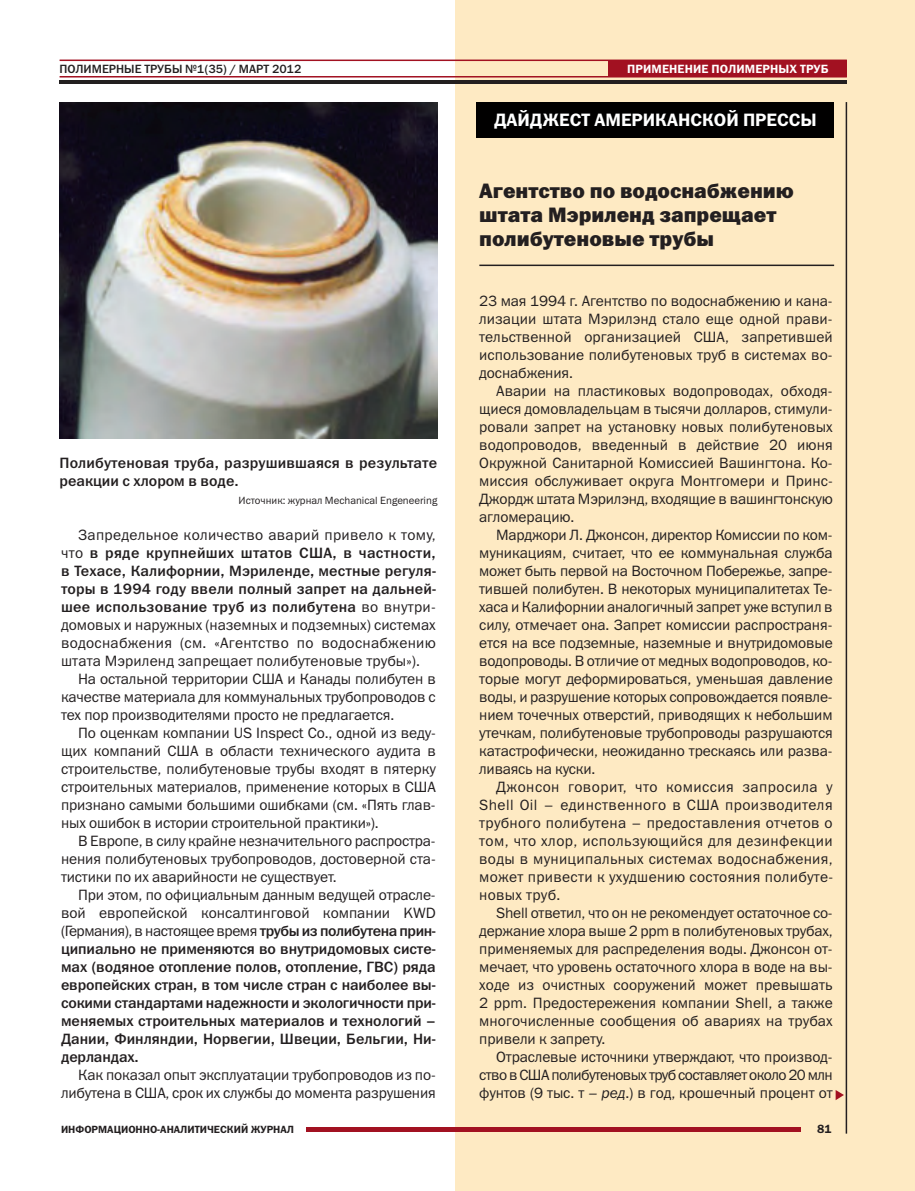
<style>
.page{position:relative;width:915px;height:1191px;background:#fff}
.page>*{position:absolute;margin:0;border:0;box-sizing:border-box;transform-origin:0 0}
.t1{font:21px/24px "Franklin Gothic Heavy C";color:#231f20}
.t2{font:18px "Franklin Gothic Demi C";color:#fff}
.t3{font:15px/18px "Franklin Gothic Book C";letter-spacing:-.01em;color:#231f20;text-align:justify}
.t4{font:15px/18px "Franklin Gothic Medium C";letter-spacing:.01em;color:#231f20;text-align:justify}
.t5{font:15px "Franklin Gothic Book C";letter-spacing:.02em;color:#231f20}
.t6{font:12px "Franklin Gothic Medium C";color:#231f20}
.t7{font:12px "Franklin Gothic Demi C";letter-spacing:.01em;color:#fff}
.t8{font:12px "Franklin Gothic Demi C";color:#231f20}
.t9{font:10.5px "Franklin Gothic Book C";color:#231f20}
.t10{font:10.5px "Franklin Gothic Demi C";color:#231f20}
.s1{font-family:"Franklin Gothic Book C"}
.s2{font-family:"Franklin Gothic Medium C"}
.s3{font-style:italic}
</style>
<div class="page">
<div style="left:455px;top:0;width:459px;height:1191px;background:#feeac3"></div>
<hr style="left:845px;top:102px;width:1px;height:1031px;background:#231f20">
<hr style="left:306px;top:1127px;width:494px;height:4px;background:#a21121">
<hr style="left:60px;top:76px;width:786px;height:1px;background:#a21121">
<hr style="left:60px;top:60px;width:786px;height:1px;background:#a21121">
<hr style="left:60px;top:80px;width:786px;height:3px;background:#231f20">
<div style="left:608px;top:60px;width:238px;height:16px;background:#a21121"></div>
<div style="left:476px;top:102px;width:357px;height:35px;background:#010000"></div>
<img style="left:59px;top:102px;width:378px;height:337px">
<hr style="left:479px;top:264px;width:354px;height:2px;background:#231f20">
<svg style="left:835px;top:1090px;width:8px;height:10px"></svg>
<p class="t6" style="left:60px;top:62px;width:243px">ПОЛИМЕРНЫЕ ТРУБЫ №1(35) / МАРТ 2012</p>
<p class="t7" style="left:627px;top:62px;width:203px">ПРИМЕНЕНИЕ ПОЛИМЕРНЫХ ТРУБ</p>
<p class="t2" style="left:494px;top:109px;width:324px">ДАЙДЖЕСТ АМЕРИКАНСКОЙ ПРЕССЫ</p>
<p class="t4" style="left:60px;top:454px;width:379px">Полибутеновая труба, разрушившаяся в результате реакции с хлором в воде.</p>
<p class="t9" style="left:238px;top:494px;width:200px">Источник: журнал Mechanical Engeneering</p>
<p class="t5" style="left:78px;top:526px;width:359px">Запредельное количество аварий привело к тому,</p>
<p class="t4" style="left:61px;top:544px;width:376px"><span class="s1">что</span> в ряде крупнейших штатов США, в частности, в Техасе, Калифорнии, Мэриленде, местные регуля&shy;торы в 1994 году ввели полный запрет на дальней&shy;шее использование труб из полибутена <span class="s1">во внутри-</span></p>
<p class="t3" style="left:61px;top:616px;width:376px">домовых и наружных (наземных и подземных) системах водоснабжения (см. «Агентство по водоснабжению штата Мэриленд запрещает полибутеновые трубы»).</p>
<p class="t3" style="left:61px;top:670px;width:376px;text-indent:17px">На остальной территории США и Канады полибутен в качестве материала для коммунальных трубопроводов с тех пор производителями просто не предлагается.</p>
<p class="t3" style="left:61px;top:724px;width:376px;text-indent:17px">По оценкам компании US Inspect Co., одной из веду&shy;щих компаний США в области технического аудита в строительстве, полибутеновые трубы входят в пятерку строительных материалов, применение которых в США признано самыми большими ошибками (см. «Пять глав&shy;ных ошибок в истории строительной практики»).</p>
<p class="t3" style="left:61px;top:832px;width:376px;text-indent:17px">В Европе, в силу крайне незначительного распростра&shy;нения полибутеновых трубопроводов, достоверной ста&shy;тистики по их аварийности не существует.</p>
<p class="t3" style="left:61px;top:886px;width:376px;text-indent:17px">При этом, по официальным данным ведущей отрасле&shy;вой европейской консалтинговой компании KWD (Германия), в настоящее время <span class="s2">трубы из полибутена прин-</span></p>
<p class="t4" style="left:61px;top:940px;width:376px">ципиально не применяются во внутридомовых систе&shy;мах (водяное отопление полов, отопление, ГВС) ряда европейских стран, в том числе стран с наиболее вы&shy;сокими стандартами надежности и экологичности при&shy;меняемых строительных материалов и технологий – Дании, Финляндии, Норвегии, Швеции, Бельгии, Ни&shy;дерландах.</p>
<p class="t3" style="left:61px;top:1066px;width:376px;text-align:right">Как показал опыт эксплуатации трубопроводов из по&shy;либутена в США, срок их службы до момента разрушения</p>
<p class="t10" style="left:61px;top:1122px;width:234px">ИНФОРМАЦИОННО-АНАЛИТИЧЕСКИЙ ЖУРНАЛ</p>
<h1 class="t1" style="left:479px;top:178px;width:316px">Агентство по водоснабжению штата Мэриленд запрещает полибутеновые трубы</h1>
<p class="t3" style="left:479px;top:292px;width:355px">23 мая 1994 г. Агентство по водоснабжению и кана&shy;лизации штата Мэрилэнд стало еще одной прави&shy;тельственной организацией США, запретившей использование полибутеновых труб в системах во&shy;доснабжения.</p>
<p class="t3" style="left:479px;top:382px;width:355px;text-indent:17px">Аварии на пластиковых водопроводах, обходя&shy;щиеся домовладельцам в тысячи долларов, стимули&shy;ровали запрет на установку новых полибутеновых водопроводов, введенный в действие 20 июня Окружной Санитарной Комиссией Вашингтона. Ко&shy;миссия обслуживает округа Монтгомери и Принс-Джордж штата Мэрилэнд, входящие в вашингтонскую агломерацию.</p>
<p class="t3" style="left:479px;top:526px;width:355px;text-indent:17px">Марджори Л. Джонсон, директор Комиссии по ком&shy;муникациям, считает, что ее коммунальная служба может быть первой на Восточном Побережье, запре&shy;тившей полибутен. В некоторых муниципалитетах Те&shy;хаса и Калифорнии аналогичный запрет уже вступил в силу, отмечает она. Запрет комиссии распространя&shy;ется на все подземные, наземные и внутридомовые водопроводы. В отличие от медных водопроводов, ко&shy;торые могут деформироваться, уменьшая давление воды, и разрушение которых сопровождается появле&shy;нием точечных отверстий, приводящих к небольшим утечкам, полибутеновые трубопроводы разрушаются катастрофически, неожиданно трескаясь или разва&shy;ливаясь на куски.</p>
<p class="t3" style="left:479px;top:778px;width:355px;text-indent:17px">Джонсон говорит, что комиссия запросила у Shell Oil – единственного в США производителя трубного полибутена – предоставления отчетов о том, что хлор, использующийся для дезинфекции воды в муниципальных системах водоснабжения, может привести к ухудшению состояния полибуте&shy;новых труб.</p>
<p class="t3" style="left:479px;top:904px;width:355px;text-indent:17px">Shell ответил, что он не рекомендует остаточное со&shy;держание хлора выше 2 ppm в полибутеновых трубах, применяемых для распределения воды. Джонсон от&shy;мечает, что уровень остаточного хлора в воде на вы&shy;ходе из очистных сооружений может превышать 2 ppm. Предостережения компании Shell, а также многочисленные сообщения об авариях на трубах привели к запрету.</p>
<p class="t3" style="left:479px;top:1048px;width:355px;text-indent:17px">Отраслевые источники утверждают, что производ&shy;ство в США полибутеновых труб составляет около 20 млн фунтов (9 тыс. т <span class="s3">– ред</span>.) в год, крошечный процент от</p>
<p class="t8" style="left:817px;top:1122px;width:16px">81</p>
</div>
